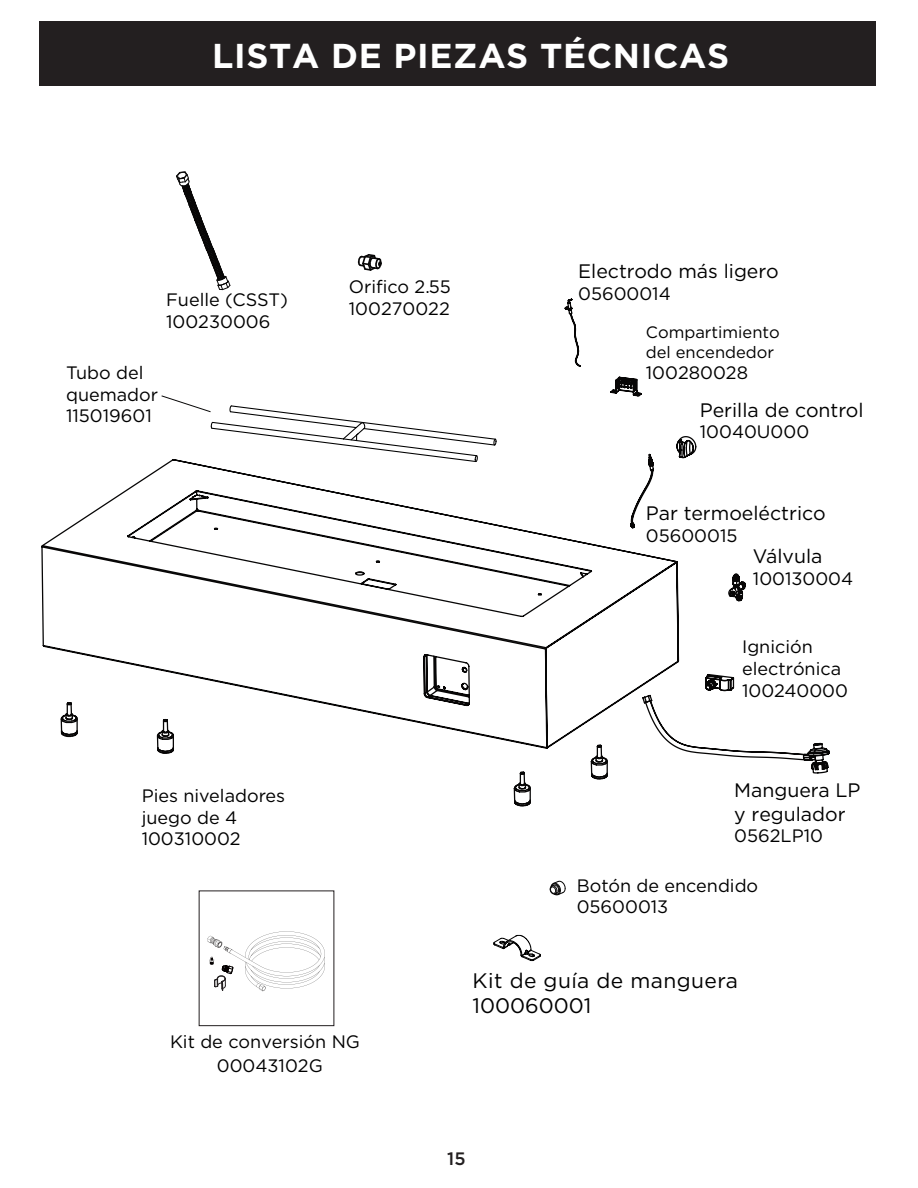
<style>
.page{position:relative;width:918px;height:1188px;background:#fff}
.page>*{position:absolute;margin:0;border:0;box-sizing:border-box;transform-origin:0 0}
.t1{font:700 34.5px "Gotham";letter-spacing:.02em;color:#fff}
.t2{font:21px/25.2px "Gotham";letter-spacing:.02em;color:#000}
.t3{font:19.5px/23.4px "Gotham";color:#000}
.t4{font:18px/21.6px "Gotham";color:#000}
.t5{font:500 18px "Gotham";color:#231f20}
.t6{font:16.5px/19.8px "Gotham";color:#000}
</style>
<div class="page">
<div style="left:39px;top:21px;width:837px;height:65px;background:#231f20"></div>
<svg style="left:41px;top:298px;width:789px;height:476px"></svg>
<svg style="left:357px;top:254px;width:25px;height:17px"></svg>
<svg style="left:176px;top:171px;width:55px;height:120px"></svg>
<svg style="left:549px;top:880px;width:17px;height:16px"></svg>
<svg style="left:161px;top:395px;width:336px;height:68px"></svg>
<svg style="left:207px;top:931px;width:118px;height:61px"></svg>
<svg style="left:59px;top:701px;width:19px;height:37px"></svg>
<svg style="left:156px;top:718px;width:19px;height:37px"></svg>
<svg style="left:513px;top:771px;width:19px;height:36px"></svg>
<svg style="left:590px;top:744px;width:19px;height:36px"></svg>
<svg style="left:493px;top:935px;width:48px;height:26px"></svg>
<h1 class="t1" style="left:212px;top:33px;width:518px">LISTA DE PIEZAS TÉCNICAS</h1>
<p class="t4" style="left:166px;top:289px;width:123px">Fuelle (CSST)<br>100230006</p>
<p class="t4" style="left:66px;top:361px;width:94px">Tubo del quemador<br>115019601</p>
<p class="t4" style="left:349px;top:276px;width:104px">Orifico 2.55<br>100270022</p>
<p class="t3" style="left:578px;top:259px;width:202px">Electrodo más ligero</p>
<p class="t4" style="left:578px;top:282px;width:94px">05600014</p>
<p class="t6" style="left:646px;top:322px;width:136px">Compartimiento del encendedor</p>
<p class="t4" style="left:646px;top:362px;width:104px">100280028</p>
<p class="t3" style="left:700px;top:398px;width:165px">Perilla de control</p>
<p class="t4" style="left:700px;top:421px;width:111px">10040U000</p>
<p class="t3" style="left:646px;top:501px;width:181px">Par termoeléctrico</p>
<p class="t4" style="left:646px;top:524px;width:93px">05600015</p>
<p class="t3" style="left:753px;top:544px;width:71px">Válvula</p>
<p class="t4" style="left:753px;top:567px;width:102px">100130004</p>
<p class="t4" style="left:742px;top:636px;width:107px">Ignición electrónica<br>100240000</p>
<p class="t4" style="left:142px;top:785px;width:145px">Pies niveladores juego de 4<br>100310002</p>
<p class="t4" style="left:170px;top:1030px;width:192px">Kit de conversión NG</p>
<p class="t4" style="left:217px;top:1054px;width:107px">00043102G</p>
<p class="t3" style="left:734px;top:778px;width:128px">Manguera LP y regulador</p>
<p class="t4" style="left:734px;top:825px;width:90px">0562LP10</p>
<p class="t4" style="left:577px;top:874px;width:183px">Botón de encendido<br>05600013</p>
<p class="t2" style="left:473px;top:968px;width:267px">Kit de guía de manguera<br>100060001</p>
<p class="t5" style="left:447px;top:1147px;width:20px">15</p>
</div>
